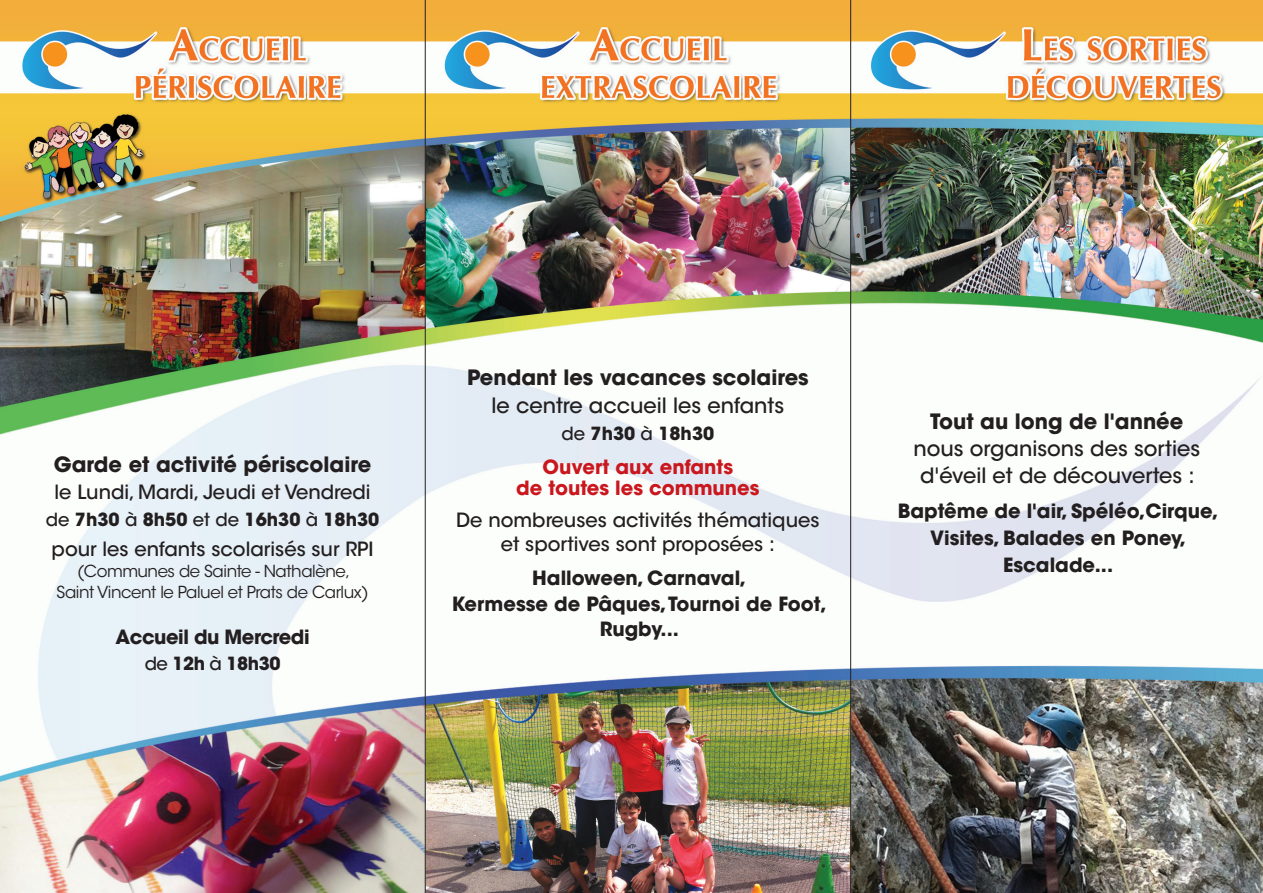
<style>
.page{position:relative;width:1263px;height:893px;background:#fff}
.page>*{position:absolute;margin:0;border:0;box-sizing:border-box;transform-origin:0 0}
.t1{font:700 21px "ITC Avant Garde Std";color:#231f20}
.t2{font:500 21px/27px "ITC Avant Garde Std";color:#231f20;text-align:center}
.t3{font:700 19.5px/25.5px "ITC Avant Garde Std";color:#231f20;text-align:center}
.t4{font:500 19.5px/24px "ITC Avant Garde Std";color:#231f20;text-align:center}
.t5{font:700 19.5px/21px "ITC Avant Garde Std";color:#ca171e;text-align:center}
.t6{font:700 19.5px "ITC Avant Garde Std";letter-spacing:-.025em;color:#231f20}
.t7{font:700 18px "ITC Avant Garde Std";color:#231f20}
.t8{font:700 18px "ITC Avant Garde Std";letter-spacing:-.025em;color:#231f20}
.t9{font:16.5px/21px "ITC Avant Garde Std";letter-spacing:-.025em;color:#231f20;text-align:center}
.s1{font-weight:500}
</style>
<div class="page">
<img style="left:0;top:0;width:1263px;height:893px">
<hr style="left:425px;top:0;width:1px;height:893px;background:#231f20">
<hr style="left:850px;top:0;width:1px;height:893px;background:#231f20">
<p class="t1" style="left:54px;top:450px;width:319px">Garde et activité périscolaire</p>
<p class="t4" style="left:55px;top:480px;width:318px">le Lundi, Mardi, Jeudi et Vendredi</p>
<p class="t7" style="left:46px;top:507px;width:335px"><span class="s1">de</span> 7h30 <span class="s1">à</span> 8h50 <span class="s1">et de</span> 16h30 <span class="s1">à</span> 18h30</p>
<p class="t4" style="left:52px;top:537px;width:323px">pour les enfants scolarisés sur RPI</p>
<p class="t9" style="left:57px;top:560px;width:314px">(Communes de Sainte - Nathalène,<br>Saint Vincent le Paluel et Prats de Carlux)</p>
<p class="t6" style="left:116px;top:624px;width:196px">Accueil du Mercredi</p>
<p class="t8" style="left:145px;top:651px;width:137px"><span class="s1">de</span> 12h <span class="s1">à</span> 18h30</p>
<p class="t1" style="left:467px;top:364px;width:343px">Pendant les vacances scolaires</p>
<p class="t2" style="left:491px;top:391px;width:294px">le centre accueil les enfants</p>
<p class="t7" style="left:561px;top:421px;width:154px"><span class="s1">de</span> 7h30 <span class="s1">à</span> 18h30</p>
<p class="t5" style="left:516px;top:456px;width:245px">Ouvert aux enfants<br>de toutes les communes</p>
<p class="t4" style="left:456px;top:507px;width:365px">De nombreuses activités thématiques et sportives sont proposées :</p>
<p class="t3" style="left:452px;top:565px;width:376px">Halloween, Carnaval,<br>Kermesse de Pâques, Tournoi de Foot,<br>Rugby...</p>
<p class="t1" style="left:930px;top:408px;width:255px">Tout au long de l'année</p>
<p class="t2" style="left:913px;top:435px;width:288px">nous organisons des sorties d'éveil et de découvertes :</p>
<p class="t3" style="left:898px;top:497px;width:322px;line-height:27px">Baptême de l'air, Spéléo,Cirque,<br>Visites, Balades en Poney,<br>Escalade...</p>
</div>
